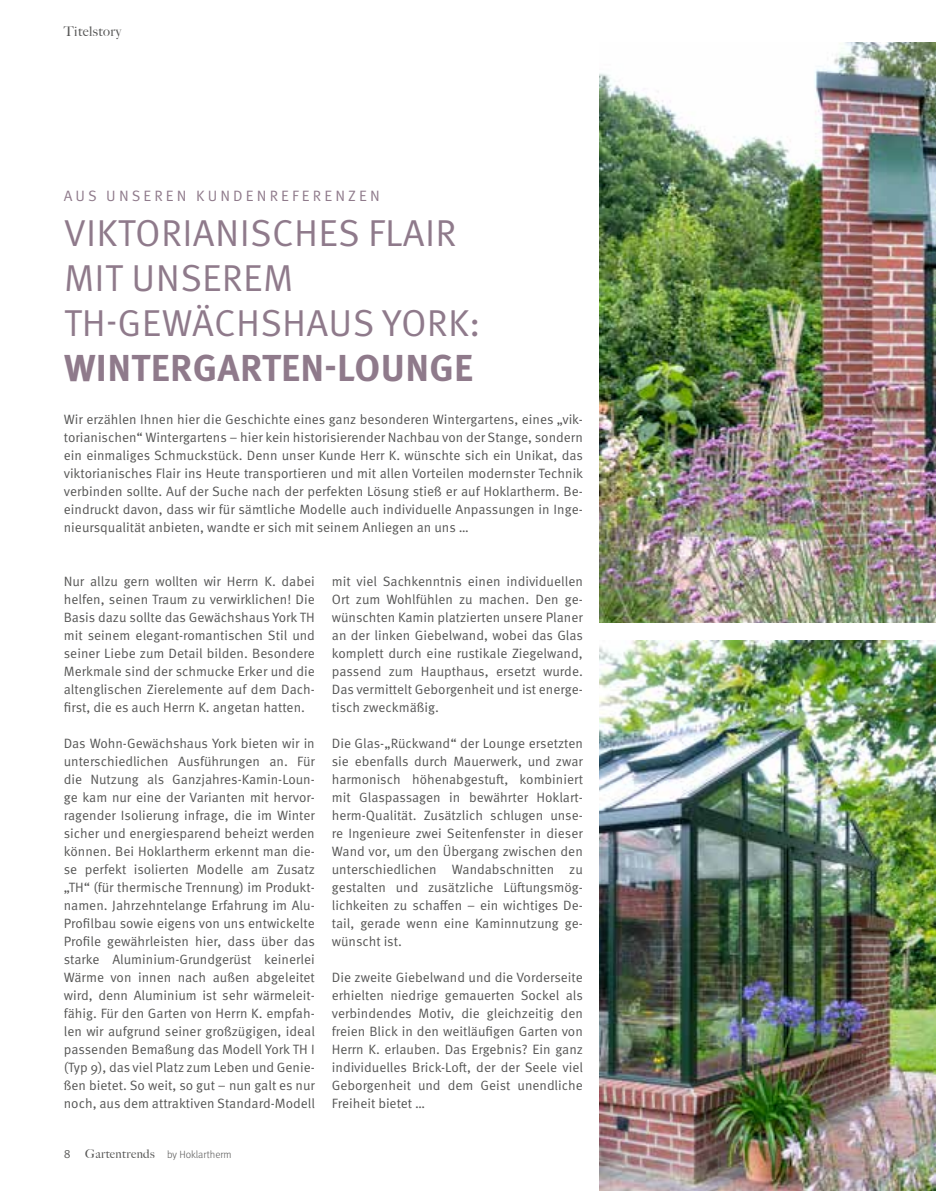
<style>
.page{position:relative;width:936px;height:1191px;background:#fff}
.page>*{position:absolute;margin:0;border:0;box-sizing:border-box;transform-origin:0 0}
.t1{font:37.5px/45px "Meta Pro Norm";letter-spacing:.01em;color:#8f7a8b}
.t2{font:700 37.5px "Meta Pro";letter-spacing:.01em;color:#8f7a8b}
.t3{font:15px "Meta Pro Norm";letter-spacing:.21em;color:#8f7a8b}
.t4{font:13.5px/18px "Meta Pro Norm";color:#565655;text-align:justify}
.t5{font:500 13.5px "Big Caslon";letter-spacing:.03em;color:#565655}
.t6{font:300 10.5px "Meta Pro";color:#565655}
.s1{font-family:"Meta Pro Norm";font-weight:400;font-size:12px}
.s2{font-family:"Big Caslon";font-weight:500;font-size:12px}
</style>
<div class="page">
<img style="left:600px;top:43px;width:335px;height:580px">
<img style="left:600px;top:640px;width:335px;height:551px">
<p class="t5" style="left:64px;top:20px;width:59px">Titelstory</p>
<p class="t3" style="left:64px;top:185px;width:317px">AUS UNSEREN KUNDENREFERENZEN</p>
<h1 class="t1" style="left:64px;top:208px;width:418px">VIKTORIANISCHES FLAIR<br>MIT UNSEREM<br>TH-GEWÄCHSHAUS YORK:</h1>
<h1 class="t2" style="left:64px;top:339px;width:411px">WINTERGARTEN-LOUNGE</h1>
<p class="t4" style="left:64px;top:409px;width:521px">Wir erzählen Ihnen hier die Geschichte eines ganz besonderen Wintergartens, eines „vik&shy;torianischen“ Wintergartens – hier kein historisierender Nachbau von der Stange, sondern ein einmaliges Schmuckstück. Denn unser Kunde Herr K. wünschte sich ein Unikat, das viktorianisches Flair ins Heute transportieren und mit allen Vorteilen modernster Technik verbinden sollte. Auf der Suche nach der perfekten Lösung stieß er auf Hoklartherm. Be&shy;eindruckt davon, dass wir für sämtliche Modelle auch individuelle Anpassungen in Inge&shy;nieursqualität anbieten, wandte er sich mit seinem Anliegen an uns …</p>
<p class="t4" style="left:64px;top:571px;width:253px">Nur allzu gern wollten wir Herrn K. dabei helfen, seinen Traum zu verwirklichen! Die Basis dazu sollte das Gewächshaus York TH mit seinem elegant-romantischen Stil und seiner Liebe zum Detail bilden. Besondere Merkmale sind der schmucke Erker und die altenglischen Zierelemente auf dem Dach&shy;first, die es auch Herrn K. angetan hatten.</p>
<p class="t4" style="left:64px;top:733px;width:253px">Das Wohn-Gewächshaus York bieten wir in unterschiedlichen Ausführungen an. Für die Nutzung als Ganzjahres-Kamin-Loun&shy;ge kam nur eine der Varianten mit hervor&shy;ragender Isolierung infrage, die im Winter sicher und energiesparend beheizt werden können. Bei Hoklartherm erkennt man die&shy;se perfekt isolierten Modelle am Zusatz „TH“ (für thermische Trennung) im Produkt&shy;namen. Jahrzehntelange Erfahrung im Alu-Profilbau sowie eigens von uns entwickelte Profile gewährleisten hier, dass über das starke Aluminium-Grundgerüst keinerlei Wärme von innen nach außen abgeleitet wird, denn Aluminium ist sehr wärmeleit&shy;fähig. Für den Garten von Herrn K. empfah&shy;len wir aufgrund seiner großzügigen, ideal passenden Bemaßung das Modell York TH I (Typ 9), das viel Platz zum Leben und Genie&shy;ßen bietet. So weit, so gut – nun galt es nur noch, aus dem attraktiven Standard-Modell</p>
<p class="t6" style="left:64px;top:1146px;width:169px"><span class="s1">8</span> <span class="s2">Gartentrends</span> by Hoklartherm</p>
<p class="t4" style="left:332px;top:571px;width:252px">mit viel Sachkenntnis einen individuellen Ort zum Wohlfühlen zu machen. Den ge&shy;wünschten Kamin platzierten unsere Planer an der linken Giebelwand, wobei das Glas komplett durch eine rustikale Ziegelwand, passend zum Haupthaus, ersetzt wurde.<br>Das vermittelt Geborgenheit und ist energe&shy;tisch zweckmäßig.</p>
<p class="t4" style="left:332px;top:733px;width:252px">Die Glas-„Rückwand“ der Lounge ersetzten sie ebenfalls durch Mauerwerk, und zwar harmonisch höhenabgestuft, kombiniert mit Glaspassagen in bewährter Hoklart&shy;herm-Qualität. Zusätzlich schlugen unse&shy;re Ingenieure zwei Seitenfenster in dieser Wand vor, um den Übergang zwischen den unterschiedlichen Wandabschnitten zu gestalten und zusätzliche Lüftungsmög&shy;lichkeiten zu schaffen – ein wichtiges De&shy;tail, gerade wenn eine Kaminnutzung ge&shy;wünscht ist.</p>
<p class="t4" style="left:332px;top:967px;width:253px">Die zweite Giebelwand und die Vorderseite erhielten niedrige gemauerten Sockel als verbindendes Motiv, die gleichzeitig den freien Blick in den weitläufigen Garten von Herrn K. erlauben. Das Ergebnis? Ein ganz individuelles Brick-Loft, der der Seele viel Geborgenheit und dem Geist unendliche Freiheit bietet …</p>
</div>
